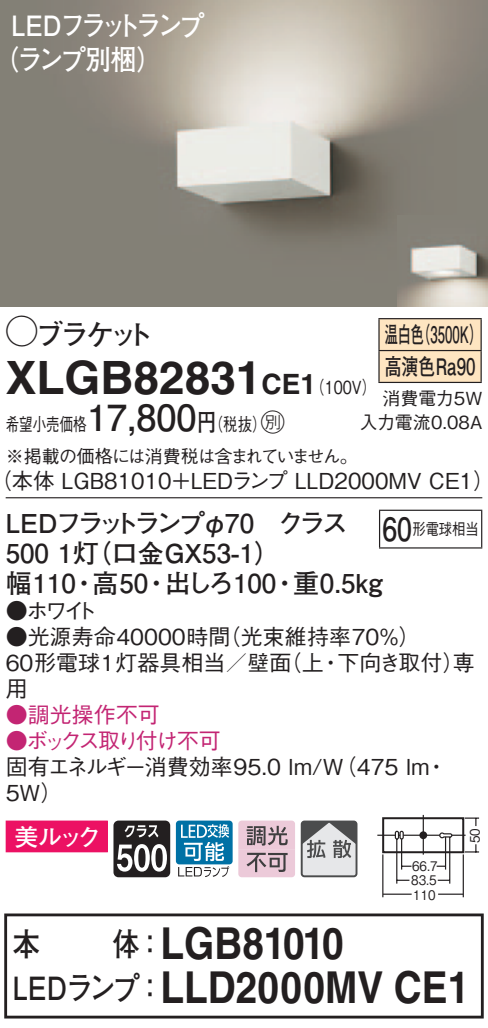
<style>
.page{position:relative;width:488px;height:1028px;background:#fff}
.page>*{position:absolute;margin:0;border:0;box-sizing:border-box;transform-origin:0 0}
.t1{font:700 46px "Helvetica LT Std";color:#231f20}
.t2{font:700 44px "Helvetica LT Std";color:#231f20;scale:.88 1}
.t3{font:700 36px "Futo Go B101 Pro";color:#231f20}
.t4{font:700 32px "Futo Go B101 Pro";letter-spacing:-.02em;color:#231f20;scale:.85 1}
.t5{font:700 32px "Futo Go B101 Pro";letter-spacing:-.02em;color:#231f20;scale:.83 1}
.t6{font:700 28px/34px "Futo Go B101 Pro";letter-spacing:-.12em;color:#fff;scale:.9 1}
.t7{font:700 28px "Futo Go B101 Pro";letter-spacing:-.135em;color:#231f20}
.t8{font:700 28px "Helvetica LT Std";color:#231f20}
.t9{font:700 26px/30px "Futo Go B101 Pro";color:#231f20}
.t10{font:700 24px "Futo Go B101 Pro";color:#fff}
.t11{font:24px "Ford Classification 1";color:#231f20}
.t12{font:700 22.8px/32px "Futo Go B101 Pro";color:#231f20;scale:.58 1}
.t13{font:500 22px/26px "Gothic BBB Pro";color:#231f20}
.t14{font:500 22px "Gothic BBB Pro";letter-spacing:-.145em;color:#c32573}
.t15{font:500 22px "Gothic BBB Pro";letter-spacing:-.07em;color:#c32573}
.t16{font:500 18px/31.6px "Gothic BBB Pro";letter-spacing:-.04em;color:#231f20;scale:.75 1}
.t17{font:500 18px/24px "Gothic BBB Pro";color:#231f20;text-align:right}
.t18{font:500 18px "Gothic BBB Pro";color:#231f20;scale:.8 1}
.t19{font:500 16px "Gothic BBB Pro";color:#231f20;scale:.83 1}
.t20{font:500 13.2px/14px "Gothic BBB Pro";color:#231f20;scale:.9 1}
.s1{font-family:"Ford Classification 1";font-weight:400;font-size:32px}
.s2{font-family:"Gothic BBB Pro";font-weight:500;font-size:18px}
.s3{font-family:"Helvetica LT Std";font-weight:700;font-size:28px}
.s4{font-family:"Futo Go B101 Pro";font-weight:700;font-size:24px}
</style>
<div class="page">
<hr style="left:422px;top:815px;width:2px;height:40px;background:#231f20">
<svg style="left:377px;top:817px;width:102px;height:81px"></svg>
<div style="left:419px;top:831px;width:8px;height:8px;background:#231f20;border-radius:50%"></div>
<div style="left:382px;top:817px;width:82px;height:36px;border:2px solid #231f20"></div>
<img style="left:0;top:0;width:488px;height:306px">
<img style="left:397px;top:215px;width:91px;height:91px">
<svg style="left:6px;top:820px;width:164px;height:57px"></svg>
<div style="left:176px;top:820px;width:56px;height:44px;background:#0071a5;border-radius:3px"></div>
<svg style="left:178px;top:824px;width:51px;height:53px"></svg>
<svg style="left:238px;top:820px;width:57px;height:57px;background:#c9afbb"></svg>
<svg style="left:303px;top:823px;width:51px;height:51px;background:#b4b5b6"></svg>
<div style="left:300px;top:820px;width:57px;height:57px;border:2px solid #4b4c4d;border-radius:3px"></div>
<hr style="left:6px;top:497px;width:476px;height:1px;background:#231f20">
<svg style="left:379px;top:319px;width:101px;height:63px;background:#fae1be"></svg>
<hr style="left:378px;top:318px;width:103px;height:1px;background:#231f20">
<hr style="left:378px;top:319px;width:1px;height:31px;background:#231f20">
<hr style="left:480px;top:319px;width:1px;height:31px;background:#231f20">
<hr style="left:378px;top:350px;width:103px;height:1px;background:#231f20">
<hr style="left:378px;top:351px;width:1px;height:31px;background:#231f20">
<hr style="left:480px;top:351px;width:1px;height:31px;background:#231f20">
<hr style="left:378px;top:382px;width:103px;height:1px;background:#231f20">
<hr style="left:379px;top:511px;width:1px;height:36px;background:#231f20">
<hr style="left:379px;top:510px;width:103px;height:1px;background:#231f20">
<hr style="left:481px;top:511px;width:1px;height:36px;background:#231f20">
<hr style="left:379px;top:547px;width:103px;height:2px;background:#231f20">
<div style="left:4px;top:913px;width:479px;height:105px;border:3px solid #231f20"></div>
<p class="t6" style="left:-7px;top:5px;width:237px;text-indent:18px">LEDフラットランプ（ランプ別梱(</p>
<p class="t7" style="left:6px;top:312px;width:150px"><span class="s1">A</span>ブラケット</p>
<p class="t12" style="left:417px;top:316px;width:115px">（3500 (K</p>
<p class="t12" style="left:384px;top:316px;width:158px">温白色<br>高演色Ra90</p>
<h1 class="t1" style="left:6px;top:349px;width:257px">XLGB82831</h1>
<p class="t11" style="left:252px;top:410px;width:34px">C<span class="s2">）</span></p>
<p class="t8" style="left:261px;top:367px;width:40px">CE</p>
<p class="t18" style="left:300px;top:372px;width:96px">（<span class="s3">1</span> 100 (V</p>
<p class="t17" style="left:359px;top:383px;width:124px">消費電力5W<br>入力電流0.08A</p>
<h3 class="t3" style="left:87px;top:389px;width:111px">17,800</h3>
<p class="t18" style="left:197px;top:410px;width:70px">（<span class="s4">円</span>税抜</p>
<p class="t16" style="left:6px;top:406px;width:471px">希望小売価格<br>※掲載の価格には消費税は含まれていません。</p>
<p class="t13" style="left:-10px;top:465px;width:505px">（本体 LGB81010＋LEDランプ LLD2000MV CE1(</p>
<p class="t9" style="left:278px;top:504px;width:71px">クラス</p>
<p class="t9" style="left:6px;top:504px;width:276px">LEDフラットランプφ70<br>500 （灯1 口金GX53-1(</p>
<h3 class="t5" style="left:382px;top:504px;width:37px">60</h3>
<p class="t19" style="left:412px;top:516px;width:81px">形電球相当</p>
<p class="t9" style="left:6px;top:564px;width:72px">幅110</p>
<p class="t13" style="left:6px;top:595px;width:93px">●ホワイト</p>
<p class="t9" style="left:92px;top:564px;width:57px">高50</p>
<p class="t9" style="left:71px;top:564px;width:27px">・</p>
<p class="t9" style="left:144px;top:564px;width:27px">・</p>
<p class="t9" style="left:293px;top:564px;width:91px">重0.5kg</p>
<p class="t9" style="left:165px;top:564px;width:113px">出しろ100</p>
<p class="t9" style="left:271px;top:564px;width:27px">・</p>
<p class="t13" style="left:219px;top:621px;width:203px">（光束維持率70％(</p>
<p class="t13" style="left:6px;top:621px;width:226px">●光源寿命40000時間</p>
<p class="t13" style="left:280px;top:647px;width:45px">（上</p>
<p class="t13" style="left:337px;top:647px;width:139px">下向き取付専）</p>
<p class="t13" style="left:6px;top:647px;width:287px">60形電球1灯器具相当／壁面用</p>
<p class="t15" style="left:6px;top:697px;width:155px">●調光操作不可</p>
<p class="t14" style="left:6px;top:723px;width:216px">●ボックス取り付け不可</p>
<p class="t13" style="left:320px;top:647px;width:23px">・</p>
<p class="t13" style="left:6px;top:751px;width:425px">固有エネルギー消費効率95.0 lm （W/ 475 lm<br>5W(</p>
<p class="t13" style="left:425px;top:751px;width:23px">・</p>
<p class="t10" style="left:14px;top:817px;width:88px">美ルック</p>
<h3 class="t4" style="left:13px;top:918px;width:34px">本</h3>
<h3 class="t4" style="left:113px;top:918px;width:62px">体：</h3>
<h2 class="t2" style="left:160px;top:916px;width:210px">LGB81010</h2>
<p class="t20" style="left:411px;top:857px;width:31px">66.7<br>83.5</p>
<p class="t20" style="left:413px;top:886px;width:26px">110</p>
<p class="t20" style="left:466px;top:843px;width:18px;rotate:-90deg">50</p>
<h3 class="t4" style="left:13px;top:962px;width:179px">LEDランプ：</h3>
<h2 class="t2" style="left:160px;top:960px;width:352px">LLD2000MV CE1</h2>
</div>
